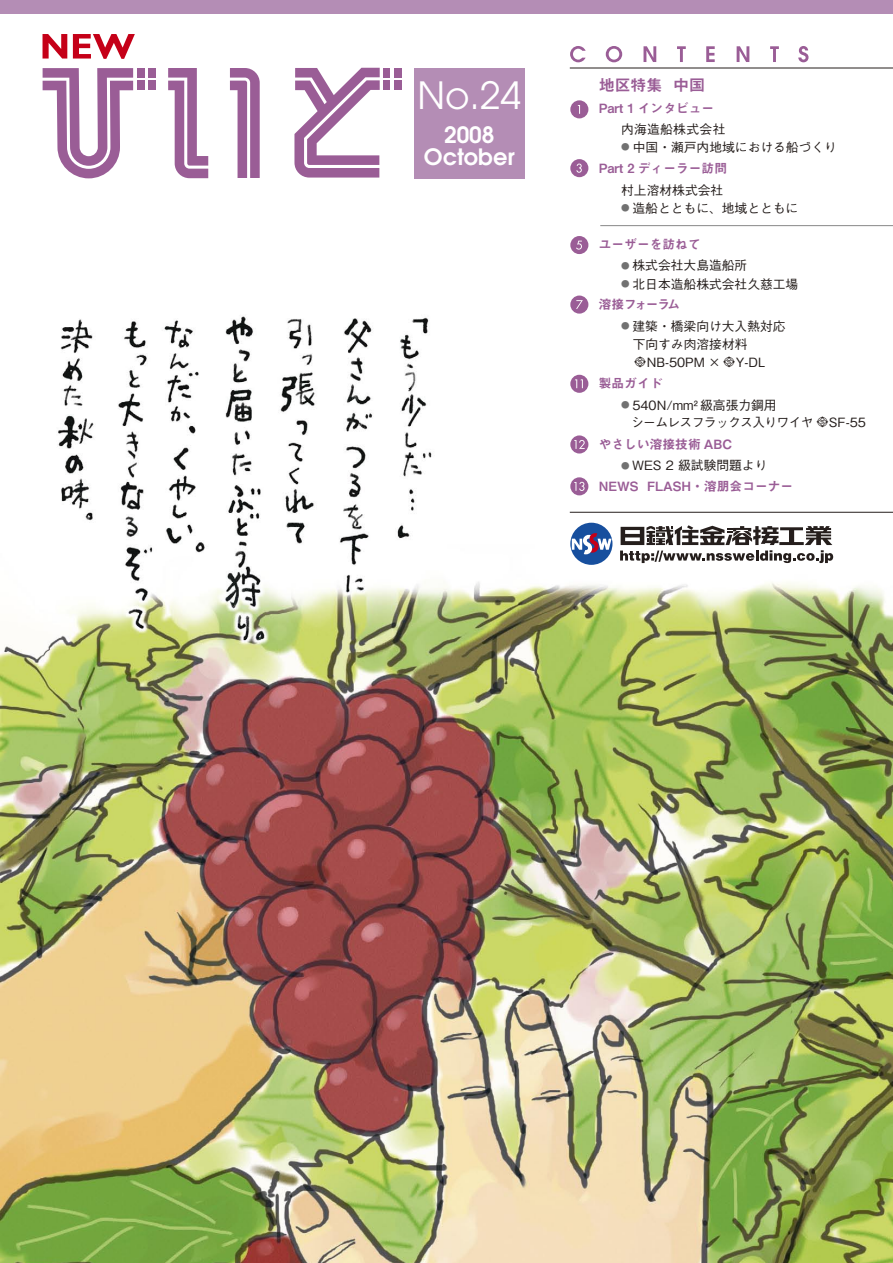
<style>
.page{position:relative;width:893px;height:1263px;background:#fff}
.page>*{position:absolute;margin:0;border:0;box-sizing:border-box;transform-origin:0 0}
.t1{font:37.35px "Avant Garde";color:#fff}
.t2{font:600 22.5px/22.4px "Avant Garde";color:#fff;text-align:center}
.t3{font:15.9px "Midashi Go Pro MB31";color:#9a5d96}
.t4{font:500 12.75px/17.9px "Gothic BBB Pro";color:#251e1c}
.t5{font:12.75px "Midashi Go Pro MB31";color:#9a5d96}
.t6{font:500 12.75px/17.5px "Gothic BBB Pro";letter-spacing:-.05em;color:#251e1c}
.t7{font:500 12.75px "Gothic BBB Pro";letter-spacing:.02em;color:#251e1c}
.t8{font:12.75px "Midashi Go Pro MB31";letter-spacing:-.1em;color:#9a5d96}
.s1{font-size:8.55px;color:#717171}
.s2{font-family:"Bead";font-weight:400}
</style>
<div class="page">
<img style="left:0;top:302px;width:893px;height:961px">
<div style="left:1px;top:0;width:892px;height:13px;background:#b48db5"></div>
<svg style="left:43px;top:34px;width:24px;height:25px"></svg>
<svg style="left:73px;top:34px;width:62px;height:25px"></svg>
<div style="left:414px;top:68px;width:111px;height:110px;background:#b48db5"></div>
<svg style="left:168px;top:68px;width:40px;height:110px"></svg>
<svg style="left:230px;top:68px;width:30px;height:110px"></svg>
<div style="left:148px;top:81px;width:8px;height:9px;background:#9a5d96"></div>
<div style="left:137px;top:81px;width:8px;height:9px;background:#9a5d96"></div>
<svg style="left:43px;top:68px;width:90px;height:110px"></svg>
<div style="left:137px;top:68px;width:8px;height:10px;background:#9a5d96"></div>
<div style="left:148px;top:68px;width:8px;height:10px;background:#9a5d96"></div>
<div style="left:384px;top:80px;width:6px;height:10px;background:#9a5d96"></div>
<div style="left:395px;top:80px;width:7px;height:10px;background:#9a5d96"></div>
<svg style="left:294px;top:68px;width:86px;height:110px"></svg>
<div style="left:384px;top:68px;width:6px;height:9px;background:#9a5d96"></div>
<div style="left:395px;top:68px;width:7px;height:9px;background:#9a5d96"></div>
<svg style="left:570px;top:46px;width:16px;height:16px"></svg>
<svg style="left:606px;top:46px;width:16px;height:16px"></svg>
<svg style="left:643px;top:46px;width:13px;height:16px"></svg>
<svg style="left:677px;top:46px;width:9px;height:16px"></svg>
<svg style="left:706px;top:46px;width:9px;height:16px"></svg>
<svg style="left:737px;top:46px;width:12px;height:16px"></svg>
<svg style="left:770px;top:46px;width:9px;height:16px"></svg>
<svg style="left:798px;top:46px;width:10px;height:16px"></svg>
<hr style="left:570px;top:68px;width:323px;height:1px;background:#251e1c">
<hr style="left:570px;top:512px;width:323px;height:1px;background:#251e1c">
<hr style="left:600px;top:225px;width:293px;height:1px;background:#878788">
<div style="left:570px;top:159px;width:18px;height:18px;background:#9a5d96;border-radius:50%"></div>
<div style="left:570px;top:100px;width:18px;height:18px;background:#9a5d96;border-radius:50%"></div>
<div style="left:570px;top:236px;width:18px;height:18px;background:#9a5d96;border-radius:50%"></div>
<div style="left:570px;top:296px;width:18px;height:18px;background:#9a5d96;border-radius:50%"></div>
<div style="left:570px;top:375px;width:18px;height:18px;background:#9a5d96;border-radius:50%"></div>
<div style="left:570px;top:435px;width:18px;height:18px;background:#9a5d96;border-radius:50%"></div>
<div style="left:570px;top:477px;width:18px;height:18px;background:#9a5d96;border-radius:50%"></div>
<svg style="left:574px;top:482px;width:10px;height:9px"></svg>
<svg style="left:574px;top:440px;width:11px;height:9px"></svg>
<svg style="left:575px;top:379px;width:8px;height:9px"></svg>
<svg style="left:576px;top:300px;width:7px;height:9px"></svg>
<svg style="left:576px;top:241px;width:6px;height:9px"></svg>
<svg style="left:576px;top:164px;width:6px;height:9px"></svg>
<svg style="left:620px;top:525px;width:213px;height:38px"></svg>
<div style="left:570px;top:523px;width:42px;height:42px;background:#174f9e;border-radius:50%"></div>
<svg style="left:572px;top:532px;width:40px;height:23px"></svg>
<h1 class="t1" style="left:417px;top:73px;width:105px">No.24</h1>
<h2 class="t2" style="left:424px;top:123px;width:92px">2008<br>October</h2>
<p class="t3" style="left:599px;top:72px;width:108px">地区特集 中国</p>
<p class="t5" style="left:599px;top:98px;width:117px">Part 1 インタビュー</p>
<p class="t7" style="left:621px;top:119px;width:106px">内海造船株式会社</p>
<p class="t4" style="left:621px;top:137px;width:217px"><span class="s1">●</span> 中国・瀬戸内地域における船づくり</p>
<p class="t5" style="left:599px;top:158px;width:130px">Part 2 ディーラー訪問</p>
<p class="t4" style="left:621px;top:180px;width:104px">村上溶材株式会社</p>
<p class="t4" style="left:621px;top:197px;width:179px"><span class="s1">●</span> 造船とともに、地域とともに</p>
<p class="t5" style="left:599px;top:234px;width:104px">ユーザーを訪ねて</p>
<p class="t4" style="left:621px;top:255px;width:128px"><span class="s1">●</span> 株式会社大島造船所</p>
<p class="t4" style="left:621px;top:273px;width:179px"><span class="s1">●</span> 北日本造船株式会社久慈工場</p>
<p class="t8" style="left:599px;top:294px;width:83px">溶接フォーラム</p>
<p class="t4" style="left:621px;top:316px;width:166px"><span class="s1">●</span> 建築・橋梁向け大入熱対応　下向すみ肉溶接材料　<span class="s2">*</span>NB-50PM ×<span class="s2">*</span>Y-DL</p>
<p class="t5" style="left:599px;top:373px;width:65px">製品ガイド</p>
<p class="t6" style="left:621px;top:395px;width:246px"><span class="s1">●</span> 540N/mm²級高張力鋼用<br>　シームレスフラックス入りワイヤ <span class="s2">*</span>SF-55</p>
<p class="t5" style="left:599px;top:434px;width:135px">やさしい溶接技術 ABC</p>
<p class="t4" style="left:621px;top:455px;width:148px"><span class="s1">●</span> WES 2 級試験問題より</p>
<p class="t5" style="left:599px;top:476px;width:196px">NEWS FLASH・溶朋会コーナー</p>
</div>
